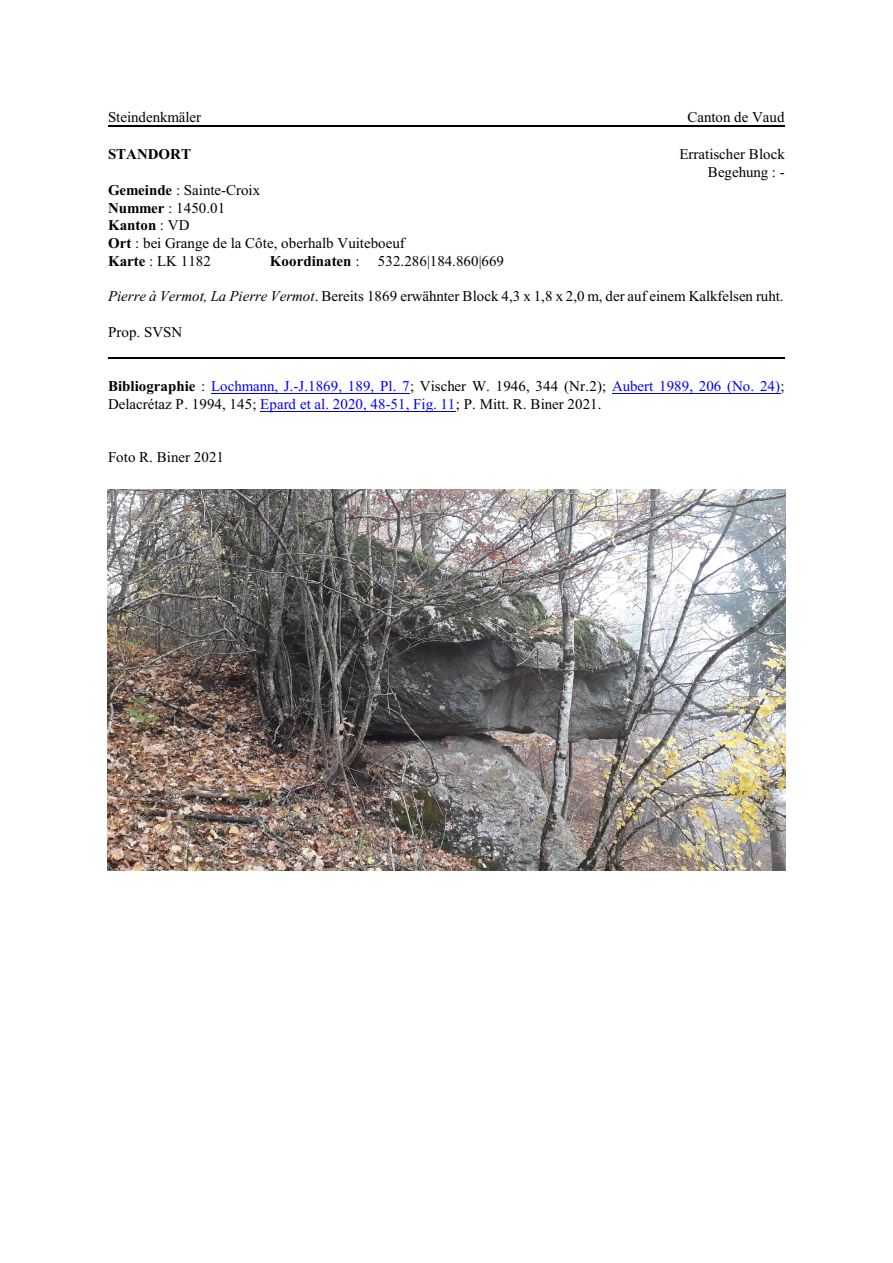
<style>
.page{position:relative;width:893px;height:1263px;background:#fff}
.page>*{position:absolute;margin:0;border:0;box-sizing:border-box;transform-origin:0 0}
.t1{font:15px/17.9px "Times New Roman";color:#000;text-align:right}
.t2{font:15px/17.7px "Times New Roman";color:#00f}
.t3{font:700 15px "Times New Roman";color:#000}
.s1{font-weight:700}
.s2{font-style:italic}
.s3{font-weight:700;color:#000}
.s4{color:#000}
</style>
<div class="page">
<hr style="left:108px;top:125px;width:677px;height:2px;background:#000">
<img style="left:108px;top:489px;width:677px;height:381px">
<hr style="left:211px;top:393px;width:199px;height:1px;background:#00f">
<hr style="left:612px;top:393px;width:169px;height:1px;background:#00f">
<hr style="left:260px;top:411px;width:196px;height:1px;background:#00f">
<hr style="left:108px;top:358px;width:677px;height:1px;background:#000">
<p class="t1" style="left:108px;top:110px;width:95px">Steindenkmäler</p>
<p class="t1" style="left:687px;top:110px;width:99px">Canton de Vaud</p>
<p class="t3" style="left:108px;top:149px;width:85px">STANDORT</p>
<p class="t1" style="left:679px;top:147px;width:107px">Erratischer Block<br>Begehung : -</p>
<p class="t1" style="left:108px;top:182px;width:298px;text-align:left"><span class="s1">Gemeinde</span> : Sainte-Croix<br><span class="s1">Nummer</span> : 1450.01<br><span class="s1">Kanton</span> : VD<br><span class="s1">Ort</span> : bei Grange de la Côte, oberhalb Vuiteboeuf<br><span class="s1">Karte</span> : LK 1182</p>
<p class="t1" style="left:270px;top:253px;width:236px"><span class="s1">Koordinaten</span> : 532.286|184.860|669</p>
<p class="t1" style="left:108px;top:289px;width:677px"><span class="s2">Pierre à Vermot, La Pierre Vermot</span>. Bereits 1869 erwähnter Block 4,3 x 1,8 x 2,0 m, der auf einem Kalkfelsen ruht.</p>
<p class="t1" style="left:108px;top:324px;width:76px">Prop. SVSN</p>
<p class="t2" style="left:108px;top:379px;width:678px"><span class="s3">Bibliographie</span> <span class="s4">:</span> Lochmann, J.-J.1869, 189, Pl. 7<span class="s4">; Vischer W. 1946, 344 (Nr.2);</span> Aubert 1989, 206 (No. 24)<span class="s4">;<br>Delacrétaz P. 1994, 145;</span> Epard et al. 2020, 48-51, Fig. 11<span class="s4">; P. Mitt. R. Biner 2021.</span></p>
<p class="t1" style="left:108px;top:449px;width:118px">Foto R. Biner 2021</p>
</div>
